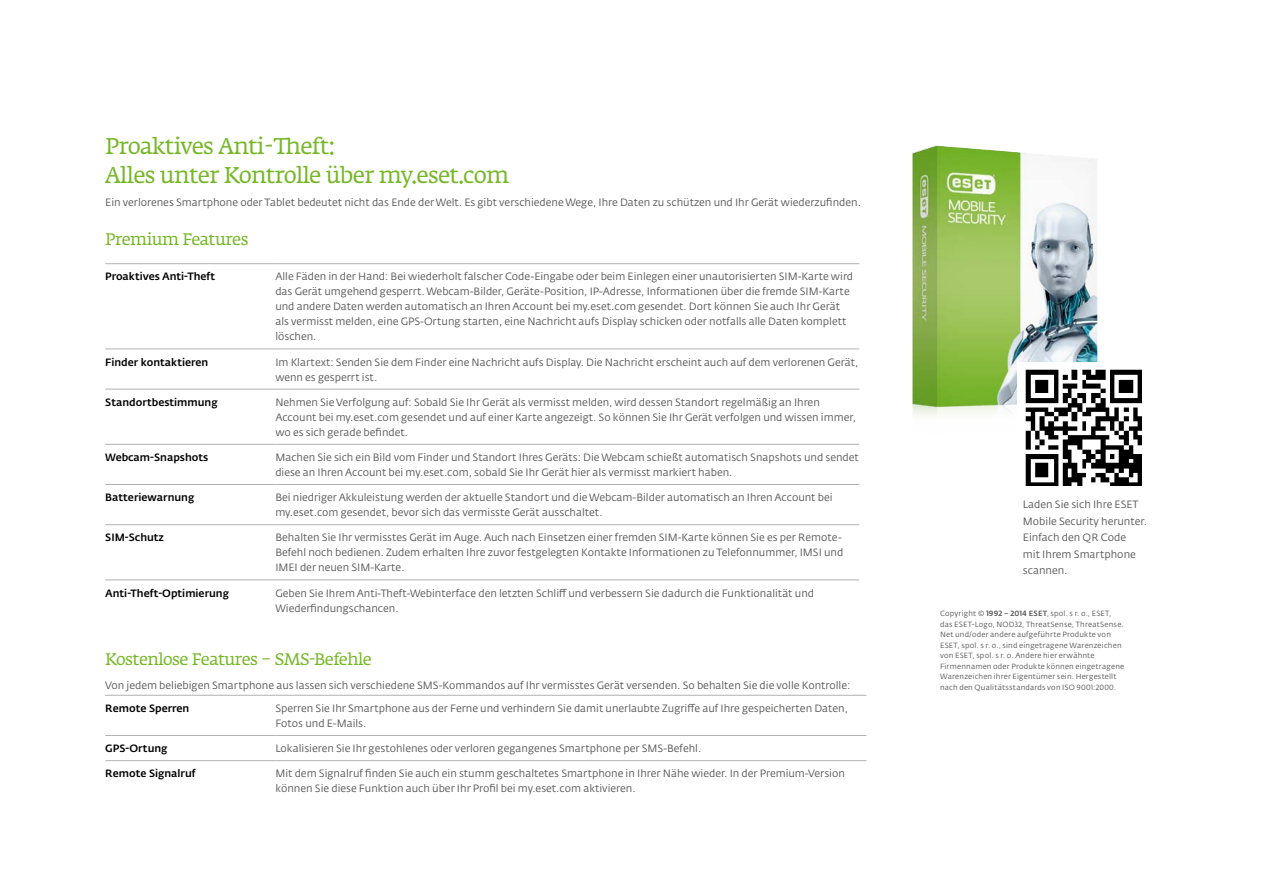
<style>
.page{position:relative;width:1263px;height:893px;background:#fff}
.page>*{position:absolute;margin:0;border:0;box-sizing:border-box;transform-origin:0 0}
.t1{font:22.5px/28.5px "Fedra Serif A Std";letter-spacing:-.03em;color:#75b726}
.t2{font:16.5px "Fedra Serif A Std";letter-spacing:-.03em;color:#75b726}
.t3{font:10.5px/15px "Fedra Sans Alt Pro";color:#565655}
.t4{font:500 10.5px "Fedra Sans Alt Pro";color:#000}
.t5{font:7.5px/10.5px "Fedra Sans Alt Pro";letter-spacing:.025em;color:#565655}
.s1{font-weight:500}
</style>
<div class="page">
<hr style="left:105px;top:263px;width:170px;height:1px;background:#b1b2b3">
<hr style="left:275px;top:263px;width:584px;height:1px;background:#b1b2b3">
<hr style="left:105px;top:349px;width:170px;height:1px;background:#b1b2b3">
<hr style="left:275px;top:349px;width:584px;height:1px;background:#b1b2b3">
<hr style="left:105px;top:389px;width:170px;height:1px;background:#b1b2b3">
<hr style="left:275px;top:389px;width:584px;height:1px;background:#b1b2b3">
<hr style="left:105px;top:444px;width:170px;height:1px;background:#b1b2b3">
<hr style="left:275px;top:444px;width:584px;height:1px;background:#b1b2b3">
<hr style="left:105px;top:484px;width:170px;height:1px;background:#b1b2b3">
<hr style="left:275px;top:484px;width:584px;height:1px;background:#b1b2b3">
<hr style="left:105px;top:524px;width:170px;height:1px;background:#b1b2b3">
<hr style="left:275px;top:524px;width:584px;height:1px;background:#b1b2b3">
<hr style="left:105px;top:579px;width:170px;height:1px;background:#b1b2b3">
<hr style="left:275px;top:579px;width:584px;height:1px;background:#b1b2b3">
<hr style="left:105px;top:695px;width:170px;height:1px;background:#b1b2b3">
<hr style="left:275px;top:695px;width:591px;height:1px;background:#b1b2b3">
<hr style="left:105px;top:735px;width:170px;height:1px;background:#b1b2b3">
<hr style="left:275px;top:735px;width:591px;height:1px;background:#b1b2b3">
<hr style="left:105px;top:760px;width:170px;height:1px;background:#b1b2b3">
<hr style="left:275px;top:760px;width:591px;height:1px;background:#b1b2b3">
<img style="left:912px;top:145px;width:185px;height:271px">
<div style="left:1017px;top:362px;width:129px;height:130px;background:#fff"></div>
<img style="left:1025px;top:370px;width:116px;height:115px">
<h1 class="t1" style="left:105px;top:134px;width:405px">Proaktives Anti-Theft:<br>Alles unter Kontrolle über my.eset.com</h1>
<p class="t3" style="left:105px;top:195px;width:757px">Ein verlorenes Smartphone oder Tablet bedeutet nicht das Ende der Welt. Es gibt verschiedene Wege, Ihre Daten zu schützen und Ihr Gerät wiederzufinden.</p>
<h2 class="t2" style="left:105px;top:228px;width:145px">Premium Features</h2>
<p class="t4" style="left:105px;top:270px;width:111px">Proaktives Anti-Theft</p>
<p class="t3" style="left:275px;top:269px;width:579px">Alle Fäden in der Hand: Bei wiederholt falscher Code-Eingabe oder beim Einlegen einer unautorisierten SIM-Karte wird das Gerät umgehend gesperrt. Webcam-Bilder, Geräte-Position, IP-Adresse, Informationen über die fremde SIM-Karte und andere Daten werden automatisch an Ihren Account bei my.eset.com gesendet. Dort können Sie auch Ihr Gerät als vermisst melden, eine GPS-Ortung starten, eine Nachricht aufs Display schicken oder notfalls alle Daten komplett löschen.</p>
<p class="t4" style="left:105px;top:355px;width:105px">Finder kontaktieren</p>
<p class="t3" style="left:275px;top:354px;width:585px">Im Klartext: Senden Sie dem Finder eine Nachricht aufs Display. Die Nachricht erscheint auch auf dem verlorenen Gerät, wenn es gesperrt ist.</p>
<p class="t4" style="left:105px;top:396px;width:114px">Standortbestimmung</p>
<p class="t3" style="left:275px;top:395px;width:582px">Nehmen Sie Verfolgung auf: Sobald Sie Ihr Gerät als vermisst melden, wird dessen Standort regelmäßig an Ihren<br>Account bei my.eset.com gesendet und auf einer Karte angezeigt. So können Sie Ihr Gerät verfolgen und wissen immer, wo es sich gerade befindet.</p>
<p class="t4" style="left:105px;top:451px;width:105px">Webcam-Snapshots</p>
<p class="t3" style="left:275px;top:450px;width:585px">Machen Sie sich ein Bild vom Finder und Standort Ihres Geräts: Die Webcam schießt automatisch Snapshots und sendet diese an Ihren Account bei my.eset.com, sobald Sie Ihr Gerät hier als vermisst markiert haben.</p>
<p class="t4" style="left:105px;top:491px;width:91px">Batteriewarnung</p>
<p class="t3" style="left:275px;top:490px;width:559px">Bei niedriger Akkuleistung werden der aktuelle Standort und die Webcam-Bilder automatisch an Ihren Account bei my.eset.com gesendet, bevor sich das vermisste Gerät ausschaltet.</p>
<p class="t4" style="left:105px;top:531px;width:60px">SIM-Schutz</p>
<p class="t3" style="left:275px;top:530px;width:569px">Behalten Sie Ihr vermisstes Gerät im Auge. Auch nach Einsetzen einer fremden SIM-Karte können Sie es per Remote-<br>Befehl noch bedienen. Zudem erhalten Ihre zuvor festgelegten Kontakte Informationen zu Telefonnummer, IMSI und<br>IMEI der neuen SIM-Karte.</p>
<p class="t4" style="left:105px;top:586px;width:125px">Anti-Theft-Optimierung</p>
<p class="t3" style="left:275px;top:585px;width:540px">Geben Sie Ihrem Anti-Theft-Webinterface den letzten Schliff und verbessern Sie dadurch die Funktionalität und<br>Wiederfindungschancen.</p>
<h2 class="t2" style="left:105px;top:649px;width:268px">Kostenlose Features – SMS-Befehle</h2>
<p class="t3" style="left:105px;top:678px;width:747px">Von jedem beliebigen Smartphone aus lassen sich verschiedene SMS-Kommandos auf Ihr vermisstes Gerät versenden. So behalten Sie die volle Kontrolle:</p>
<p class="t4" style="left:105px;top:702px;width:86px">Remote Sperren</p>
<p class="t3" style="left:275px;top:701px;width:574px">Sperren Sie Ihr Smartphone aus der Ferne und verhindern Sie damit unerlaubte Zugriffe auf Ihre gespeicherten Daten,<br>Fotos und E-Mails.</p>
<p class="t4" style="left:105px;top:742px;width:64px">GPS-Ortung</p>
<p class="t3" style="left:275px;top:741px;width:427px">Lokalisieren Sie Ihr gestohlenes oder verloren gegangenes Smartphone per SMS-Befehl.</p>
<p class="t4" style="left:105px;top:767px;width:92px">Remote Signalruf</p>
<p class="t3" style="left:275px;top:766px;width:571px">Mit dem Signalruf finden Sie auch ein stumm geschaltetes Smartphone in Ihrer Nähe wieder. In der Premium-Version können Sie diese Funktion auch über Ihr Profil bei my.eset.com aktivieren.</p>
<p class="t3" style="left:1023px;top:496px;width:126px;line-height:16.5px">Laden Sie sich Ihre ESET<br>Mobile Security herunter.<br>Einfach den QR Code<br>mit Ihrem Smartphone scannen.</p>
<p class="t5" style="left:940px;top:608px;width:186px">Copyright © <span class="s1">1992 – 2014 ESET</span>, spol. s r. o., ESET, das ESET-Logo, NOD32, ThreatSense, ThreatSense.<br>Net und/oder andere aufgeführte Produkte von ESET, spol. s r. o., sind eingetragene Warenzeichen von ESET, spol. s r. o. Andere hier erwähnte Firmennamen oder Produkte können eingetragene Warenzeichen ihrer Eigentümer sein. Hergestellt nach den Qualitätsstandards von ISO 9001:2000.</p>
</div>
